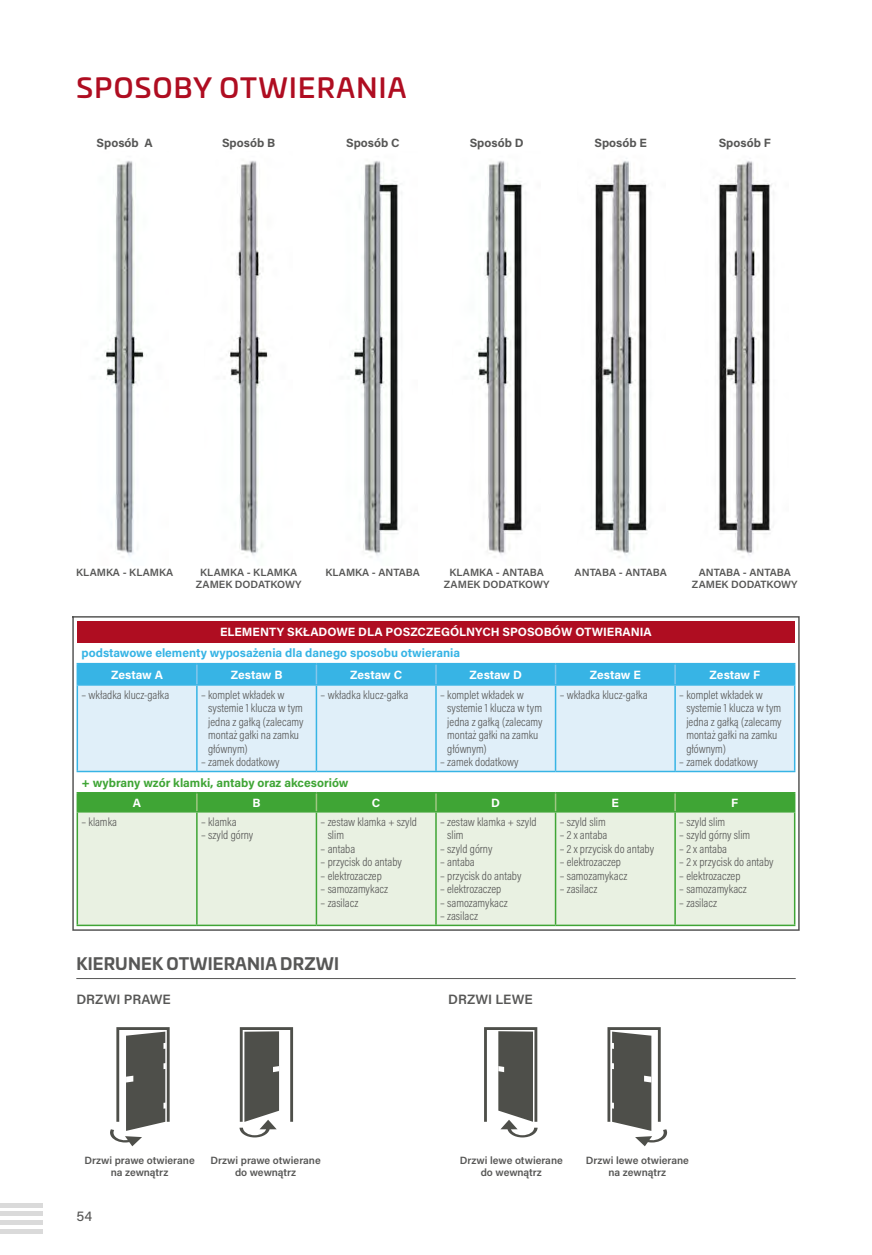
<style>
.page{position:relative;width:872px;height:1255px;background:#fff}
.page>*{position:absolute;margin:0;border:0;box-sizing:border-box;transform-origin:0 0}
.t1{font:500 27px "Univia Pro";letter-spacing:.05em;color:#af0d21}
.t2{font:700 16.5px "Univia Pro";letter-spacing:.01em;color:#575756}
.t3{font:600 13.5px "Acumin Pro";color:#575756}
.t4{font:500 13.5px "Acumin Pro";color:#575756}
.t5{font:300 12px/13.5px "Acumin Pro Cond";color:#575756}
.t6{font:700 12px "Acumin Pro";color:#fff}
.t7{font:700 12px "Acumin Pro";color:#37b4e5}
.t8{font:700 12px "Acumin Pro";letter-spacing:.005em;color:#575756}
.t9{font:700 12px "Acumin Pro";color:#3fa535}
.t10{font:600 10.5px/12.8px "Acumin Pro";color:#575756;text-align:center}
</style>
<div class="page">
<hr style="left:76px;top:978px;width:719px;height:1px;background:#575756">
<svg style="left:484px;top:1027px;width:53px;height:110px"></svg>
<svg style="left:607px;top:1027px;width:60px;height:119px"></svg>
<svg style="left:110px;top:1027px;width:60px;height:119px"></svg>
<svg style="left:239px;top:1027px;width:54px;height:110px"></svg>
<img style="left:591px;top:158px;width:58px;height:400px">
<img style="left:474px;top:161px;width:49px;height:396px">
<img style="left:718px;top:161px;width:54px;height:397px">
<img style="left:228px;top:161px;width:40px;height:395px">
<img style="left:104px;top:161px;width:43px;height:395px">
<img style="left:350px;top:161px;width:49px;height:396px">
<svg style="left:72px;top:616px;width:728px;height:315px;background:#c9d6d0"></svg>
<div style="left:0;top:1202px;width:43px;height:5px;background:#dadada"></div>
<hr style="left:0;top:1220px;width:43px;height:4px;background:#dadada">
<div style="left:0;top:1211px;width:43px;height:5px;background:#dadada"></div>
<div style="left:0;top:1228px;width:43px;height:5px;background:#dadada"></div>
<h1 class="t1" style="left:77px;top:67px;width:331px">SPOSOBY OTWIERANIA</h1>
<p class="t8" style="left:97px;top:134px;width:58px">Sposób A</p>
<p class="t8" style="left:222px;top:134px;width:55px">Sposób B</p>
<p class="t8" style="left:346px;top:134px;width:55px">Sposób C</p>
<p class="t8" style="left:470px;top:134px;width:55px">Sposób D</p>
<p class="t8" style="left:594px;top:134px;width:54px">Sposób E</p>
<p class="t8" style="left:718px;top:134px;width:54px">Sposób F</p>
<p class="t10" style="left:76px;top:565px;width:98px">KLAMKA - KLAMKA</p>
<p class="t10" style="left:196px;top:565px;width:107px">KLAMKA - KLAMKA<br>ZAMEK DODATKOWY</p>
<p class="t10" style="left:325px;top:565px;width:96px">KLAMKA - ANTABA</p>
<p class="t10" style="left:449px;top:565px;width:96px">KLAMKA - ANTABA</p>
<p class="t10" style="left:574px;top:565px;width:94px">ANTABA - ANTABA</p>
<p class="t10" style="left:444px;top:578px;width:107px">ZAMEK DODATKOWY</p>
<p class="t10" style="left:692px;top:565px;width:107px">ANTABA - ANTABA<br>ZAMEK DODATKOWY</p>
<p class="t6" style="left:220px;top:623px;width:433px">ELEMENTY SKŁADOWE DLA POSZCZEGÓLNYCH SPOSOBÓW OTWIERANIA</p>
<p class="t7" style="left:82px;top:644px;width:380px">podstawowe elementy wyposażenia dla danego sposobu otwierania</p>
<p class="t6" style="left:111px;top:666px;width:53px">Zestaw A</p>
<p class="t6" style="left:231px;top:666px;width:53px">Zestaw B</p>
<p class="t6" style="left:350px;top:666px;width:54px">Zestaw C</p>
<p class="t6" style="left:469px;top:666px;width:54px">Zestaw D</p>
<p class="t6" style="left:590px;top:666px;width:52px">Zestaw E</p>
<p class="t6" style="left:709px;top:666px;width:52px">Zestaw F</p>
<p class="t5" style="left:82px;top:687px;width:89px">– wkładka klucz-gałka</p>
<p class="t5" style="left:208px;top:687px;width:97px;text-indent:-7px">– komplet wkładek w systemie 1 klucza w tym jedna z gałką (zalecamy montaż gałki na zamku głównym)</p>
<p class="t5" style="left:201px;top:755px;width:80px">– zamek dodatkowy</p>
<p class="t5" style="left:321px;top:687px;width:89px">– wkładka klucz-gałka</p>
<p class="t5" style="left:447px;top:687px;width:97px;text-indent:-7px">– komplet wkładek w systemie 1 klucza w tym jedna z gałką (zalecamy montaż gałki na zamku głównym)</p>
<p class="t5" style="left:440px;top:755px;width:80px">– zamek dodatkowy</p>
<p class="t5" style="left:560px;top:687px;width:89px">– wkładka klucz-gałka</p>
<p class="t5" style="left:686px;top:687px;width:97px;text-indent:-7px">– komplet wkładek w systemie 1 klucza w tym jedna z gałką (zalecamy montaż gałki na zamku głównym)</p>
<p class="t5" style="left:679px;top:755px;width:80px">– zamek dodatkowy</p>
<p class="t9" style="left:81px;top:774px;width:268px">+ wybrany wzór klamki, antaby oraz akcesoriów</p>
<p class="t6" style="left:133px;top:794px;width:10px">A</p>
<p class="t6" style="left:252px;top:794px;width:10px">B</p>
<p class="t6" style="left:372px;top:794px;width:10px">C</p>
<p class="t6" style="left:491px;top:794px;width:10px">D</p>
<p class="t6" style="left:611px;top:794px;width:9px">E</p>
<p class="t6" style="left:731px;top:794px;width:9px">F</p>
<p class="t5" style="left:81px;top:814px;width:37px">– klamka</p>
<p class="t5" style="left:201px;top:814px;width:37px">– klamka</p>
<p class="t5" style="left:201px;top:828px;width:54px">– szyld górny</p>
<p class="t5" style="left:328px;top:814px;width:91px;text-indent:-7px">– zestaw klamka + szyld slim</p>
<p class="t5" style="left:320px;top:841px;width:36px">– antaba</p>
<p class="t5" style="left:320px;top:855px;width:83px">– przycisk do antaby</p>
<p class="t5" style="left:320px;top:868px;width:63px">– elektrozaczep</p>
<p class="t5" style="left:320px;top:882px;width:69px">– samozamykacz</p>
<p class="t5" style="left:320px;top:895px;width:39px">– zasilacz</p>
<p class="t5" style="left:447px;top:814px;width:91px;text-indent:-7px">– zestaw klamka + szyld slim</p>
<p class="t5" style="left:440px;top:841px;width:54px">– szyld górny</p>
<p class="t5" style="left:440px;top:855px;width:36px">– antaba</p>
<p class="t5" style="left:440px;top:868px;width:83px">– przycisk do antaby</p>
<p class="t5" style="left:440px;top:882px;width:63px">– elektrozaczep</p>
<p class="t5" style="left:440px;top:895px;width:69px">– samozamykacz</p>
<p class="t5" style="left:440px;top:909px;width:39px">– zasilacz</p>
<p class="t5" style="left:559px;top:814px;width:48px">– szyld slim</p>
<p class="t5" style="left:559px;top:828px;width:49px">– 2 x antaba</p>
<p class="t5" style="left:559px;top:841px;width:96px">– 2 x przycisk do antaby</p>
<p class="t5" style="left:559px;top:855px;width:63px">– elektrozaczep</p>
<p class="t5" style="left:559px;top:868px;width:69px">– samozamykacz</p>
<p class="t5" style="left:559px;top:882px;width:39px">– zasilacz</p>
<p class="t5" style="left:679px;top:814px;width:48px">– szyld slim</p>
<p class="t5" style="left:679px;top:828px;width:72px">– szyld górny slim</p>
<p class="t5" style="left:679px;top:841px;width:49px">– 2 x antaba</p>
<p class="t5" style="left:679px;top:855px;width:96px">– 2 x przycisk do antaby</p>
<p class="t5" style="left:679px;top:868px;width:63px">– elektrozaczep</p>
<p class="t5" style="left:679px;top:882px;width:69px">– samozamykacz</p>
<p class="t5" style="left:679px;top:895px;width:39px">– zasilacz</p>
<h2 class="t2" style="left:76px;top:950px;width:264px">KIERUNEK OTWIERANIA DRZWI</h2>
<p class="t3" style="left:76px;top:990px;width:96px">DRZWI PRAWE</p>
<p class="t10" style="left:84px;top:1153px;width:112px">Drzwi prawe otwierane na zewnątrz</p>
<p class="t4" style="left:77px;top:1207px;width:17px">54</p>
<p class="t10" style="left:210px;top:1153px;width:112px">Drzwi prawe otwierane do wewnątrz</p>
<p class="t3" style="left:448px;top:990px;width:86px">DRZWI LEWE</p>
<p class="t10" style="left:460px;top:1153px;width:105px">Drzwi lewe otwierane do wewnątrz</p>
<p class="t10" style="left:586px;top:1153px;width:105px">Drzwi lewe otwierane na zewnątrz</p>
</div>
